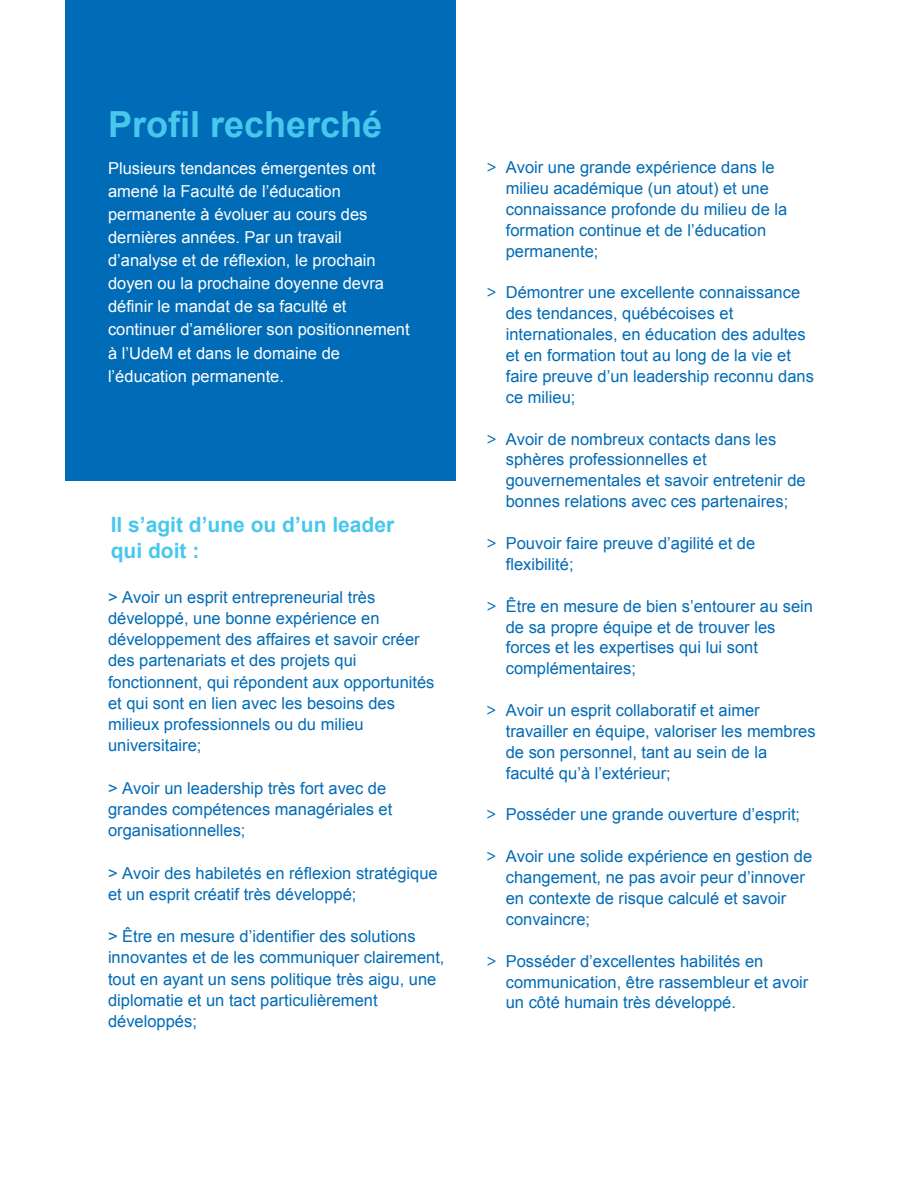
<style>
.page{position:relative;width:918px;height:1188px;background:#fff}
.page>*{position:absolute;margin:0;border:0;box-sizing:border-box;transform-origin:0 0}
.t1{font:700 36px "Arial";color:#48c7ed}
.t2{font:700 21px/25.2px "Arial";color:#48c7ed}
.t3{font:16.5px/20.9px "Arial";color:#006bb6}
.t4{font:16.5px/23.1px "Arial";color:#fff}
.s1{font-family:"Gotham HTF"}
</style>
<div class="page">
<div style="left:65px;top:0;width:391px;height:480px;background:#006bb6"></div>
<h1 class="t1" style="left:108px;top:100px;width:276px">Profil recherché</h1>
<p class="t4" style="left:108px;top:157px;width:303px">Plusieurs tendances émergentes ont amené la Faculté de l’éducation permanente à évoluer au cours des dernières années. Par un travail d’analyse et de réflexion, le prochain doyen ou la prochaine doyenne devra définir le mandat de sa faculté et continuer d’améliorer son positionnement à l’UdeM et dans le domaine de l’éducation permanente.</p>
<p class="t2" style="left:111px;top:513px;width:285px">Il s’agit d’une ou d’un leader qui doit :</p>
<p class="t3" style="left:108px;top:587px;width:328px">&gt; Avoir un esprit entrepreneurial très développé, une bonne expérience en développement des affaires et savoir créer des partenariats et des projets qui fonctionnent, qui répondent aux opportunités et qui sont en lien avec les besoins des milieux professionnels ou du milieu universitaire;</p>
<p class="t3" style="left:108px;top:778px;width:286px">&gt; Avoir un leadership très fort avec de grandes compétences managériales et organisationnelles;</p>
<p class="t3" style="left:108px;top:862px;width:331px">&gt; Avoir des habiletés en réflexion stratégique et un esprit créatif très développé;</p>
<p class="t3" style="left:108px;top:926px;width:338px">&gt; Être en mesure d’identifier des solutions innovantes et de les communiquer clairement, tout en ayant un sens politique très aigu, une diplomatie et un tact particulièrement développés;</p>
<p class="t3" style="left:506px;top:157px;width:283px;text-indent:-20px"><span class="s1">&gt;</span> Avoir une grande expérience dans le milieu académique (un atout) et une connaissance profonde du milieu de la formation continue et de l’éducation permanente;</p>
<p class="t3" style="left:506px;top:282px;width:310px;text-indent:-20px"><span class="s1">&gt;</span> Démontrer une excellente connaissance des tendances, québécoises et internationales, en éducation des adultes et en formation tout au long de la vie et faire preuve d’un leadership reconnu dans ce milieu;</p>
<p class="t3" style="left:506px;top:429px;width:301px;text-indent:-20px"><span class="s1">&gt;</span> Avoir de nombreux contacts dans les sphères professionnelles et gouvernementales et savoir entretenir de bonnes relations avec ces partenaires;</p>
<p class="t3" style="left:506px;top:533px;width:251px;text-indent:-20px"><span class="s1">&gt;</span> Pouvoir faire preuve d’agilité et de flexibilité;</p>
<p class="t3" style="left:506px;top:596px;width:309px;text-indent:-20px"><span class="s1">&gt;</span> Être en mesure de bien s’entourer au sein de sa propre équipe et de trouver les forces et les expertises qui lui sont complémentaires;</p>
<p class="t3" style="left:506px;top:700px;width:311px;text-indent:-20px"><span class="s1">&gt;</span> Avoir un esprit collaboratif et aimer travailler en équipe, valoriser les membres de son personnel, tant au sein de la faculté qu’à l’extérieur;</p>
<p class="t3" style="left:486px;top:804px;width:316px"><span class="s1">&gt;</span> Posséder une grande ouverture d’esprit;</p>
<p class="t3" style="left:506px;top:846px;width:308px;text-indent:-20px"><span class="s1">&gt;</span> Avoir une solide expérience en gestion de changement, ne pas avoir peur d’innover en contexte de risque calculé et savoir convaincre;</p>
<p class="t3" style="left:506px;top:951px;width:304px;text-indent:-20px"><span class="s1">&gt;</span> Posséder d’excellentes habilités en communication, être rassembleur et avoir un côté humain très développé.</p>
</div>
